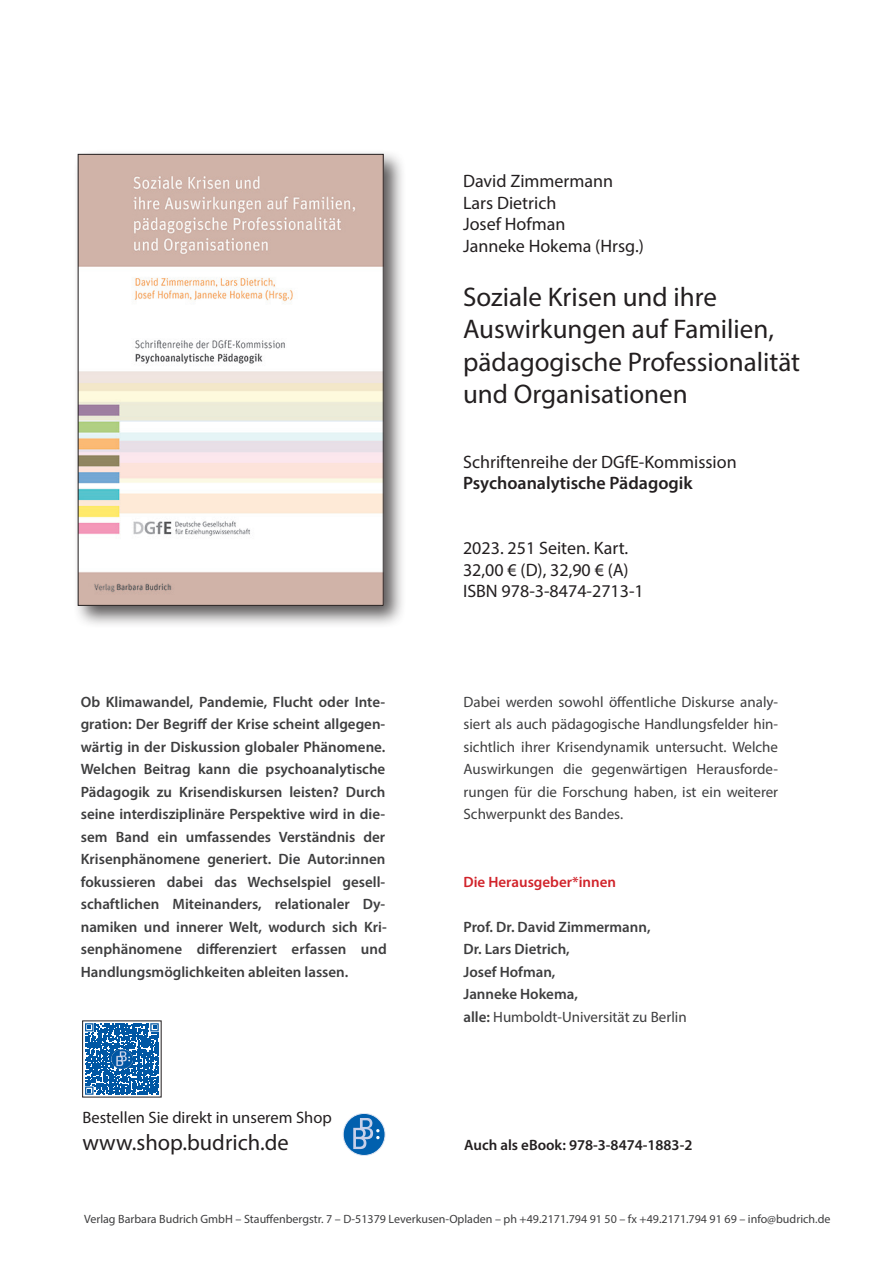
<style>
.page{position:relative;width:893px;height:1263px;background:#fff}
.page>*{position:absolute;margin:0;border:0;box-sizing:border-box;transform-origin:0 0}
.t1{font:27px/32.4px "Myriad Pro";color:#231f20}
.t2{font:22.5px "Myriad Pro";color:#231f20}
.t3{font:18px "Myriad Pro";color:#231f20}
.t4{font:600 18px "Myriad Pro";color:#231f20}
.t5{font:16.5px "Myriad Pro";color:#231f20}
.t6{font:600 15px/22.5px "Myriad Pro";color:#3e3e3f;text-align:justify}
.t7{font:15px/22.5px "Myriad Pro";color:#3e3e3f;text-align:justify}
.t8{font:600 15px "Myriad Pro";color:#231f20}
.t9{font:600 15px "Myriad Pro";color:#d1232a}
.t10{font:12px "Myriad Pro";color:#3e3e3f}
.s1{font-weight:600}
</style>
<div class="page">
<div style="left:73px;top:149px;width:333px;height:480px;background:#231f20;opacity:.75"></div>
<img style="left:80px;top:156px;width:301px;height:447px">
<svg style="left:343px;top:1113px;width:42px;height:42px"></svg>
<div style="left:343px;top:1113px;width:42px;height:43px;border:1px solid #e0e6f3;border-radius:50%"></div>
<svg style="left:353px;top:1118px;width:27px;height:31px"></svg>
<svg style="left:85px;top:1023px;width:74px;height:72px"></svg>
<img style="left:112px;top:1049px;width:20px;height:20px">
<p class="t3" style="left:463px;top:170px;width:152px">David Zimmermann</p>
<p class="t3" style="left:463px;top:191px;width:95px">Lars Dietrich</p>
<p class="t3" style="left:463px;top:213px;width:104px">Josef Hofman</p>
<p class="t3" style="left:463px;top:235px;width:182px">Janneke Hokema (Hrsg.)</p>
<p class="t1" style="left:463px;top:280px;width:255px">Soziale Krisen und ihre</p>
<p class="t1" style="left:463px;top:312px;width:312px">Auswirkungen auf Familien,</p>
<p class="t1" style="left:463px;top:345px;width:339px">pädagogische Professionalität und Organisationen</p>
<p class="t3" style="left:463px;top:451px;width:275px">Schriftenreihe der DGfE-Kommission</p>
<p class="t4" style="left:463px;top:472px;width:231px">Psychoanalytische Pädagogik</p>
<p class="t6" style="left:81px;top:690px;width:308px">Ob Klimawandel, Pandemie, Flucht oder Inte&shy;gration: Der Begriff der Krise scheint allgegen&shy;wärtig in der Diskussion globaler Phänomene.<br>Welchen Beitrag kann die psychoanalytische Pädagogik zu Krisendiskursen leisten? Durch seine interdisziplinäre Perspektive wird in die&shy;sem Band ein umfassendes Verständnis der Krisenphänomene generiert. Die Autor:innen fokussieren dabei das Wechselspiel gesell&shy;schaftlichen Miteinanders, relationaler Dy&shy;namiken und innerer Welt, wodurch sich Kri&shy;senphänomene differenziert erfassen und Handlungsmöglichkeiten ableiten lassen.</p>
<p class="t5" style="left:82px;top:1107px;width:251px">Bestellen Sie direkt in unserem Shop</p>
<p class="t2" style="left:82px;top:1128px;width:208px">www.shop.budrich.de</p>
<p class="t3" style="left:463px;top:537px;width:167px">2023. 251 Seiten. Kart.</p>
<p class="t3" style="left:463px;top:559px;width:167px">32,00 € (D), 32,90 € (A)</p>
<p class="t3" style="left:463px;top:580px;width:182px">ISBN 978-3-8474-2713-1</p>
<p class="t7" style="left:463px;top:690px;width:316px">Dabei werden sowohl öffentliche Diskurse analy&shy;siert als auch pädagogische Handlungsfelder hin&shy;sichtlich ihrer Krisendynamik untersucht. Welche Auswirkungen die gegenwärtigen Herausforde&shy;rungen für die Forschung haben, ist ein weiterer Schwerpunkt des Bandes.</p>
<p class="t9" style="left:463px;top:872px;width:154px">Die Herausgeber*innen</p>
<p class="t6" style="left:463px;top:915px;width:189px">Prof. Dr. David Zimmermann,</p>
<p class="t6" style="left:463px;top:937px;width:108px">Dr. Lars Dietrich,</p>
<p class="t6" style="left:463px;top:960px;width:94px">Josef Hofman,</p>
<p class="t6" style="left:463px;top:982px;width:116px">Janneke Hokema,</p>
<p class="t7" style="left:463px;top:1005px;width:225px"><span class="s1">alle:</span> Humboldt-Universität zu Berlin</p>
<p class="t8" style="left:464px;top:1135px;width:230px">Auch als eBook: 978-3-8474-1883-2</p>
<p class="t10" style="left:84px;top:1212px;width:748px">Verlag Barbara Budrich GmbH – Stauffenbergstr. 7 – D-51379 Leverkusen-Opladen – ph +49.2171.794 91 50 – fx +49.2171.794 91 69 – info@budrich.de</p>
</div>
